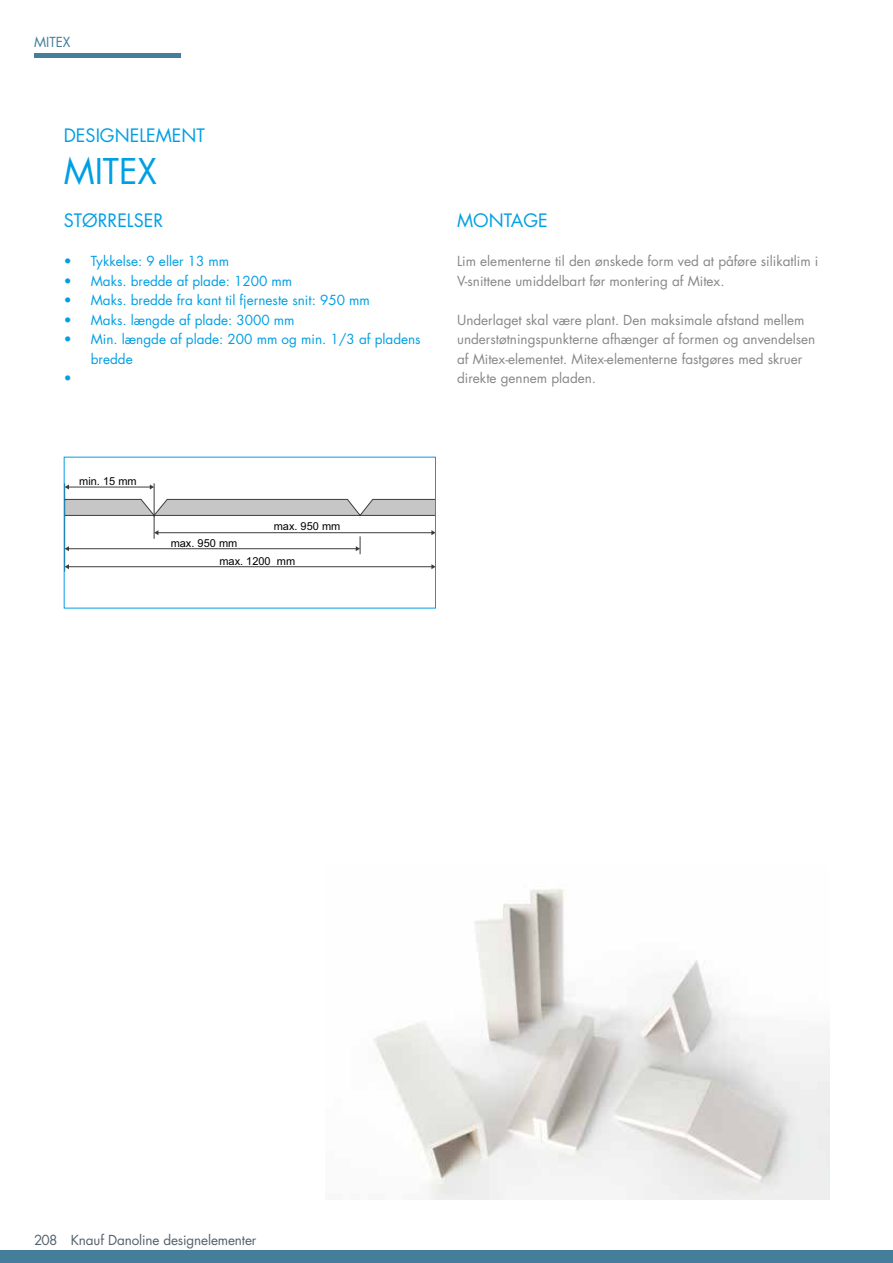
<style>
.page{position:relative;width:893px;height:1263px;background:#fff}
.page>*{position:absolute;margin:0;border:0;box-sizing:border-box;transform-origin:0 0}
.t1{font:34.5px "Futura Std";color:#009fe3}
.t2{font:18px "Futura Std";color:#009fe3}
.t3{font:13.5px/19.5px "Futura Std";color:#878787}
.t4{font:13.5px "Futura Std";color:#009fe3}
.t5{font:13.5px "Futura Std";letter-spacing:-.01em;color:#54616c}
.t6{font:13.5px "Futura Std";color:#447e9b}
.t7{font:10.95px/18.3px "Arial";color:#000}
</style>
<div class="page">
<hr style="left:34px;top:53px;width:147px;height:4px;background:#447e9b">
<div style="left:0;top:1250px;width:893px;height:13px;background:#447e9b"></div>
<hr style="left:68px;top:566px;width:364px;height:1px;background:#3c3c3b">
<svg style="left:431px;top:564px;width:3px;height:5px"></svg>
<svg style="left:66px;top:483px;width:368px;height:71px"></svg>
<hr style="left:154px;top:483px;width:1px;height:34px;background:#3c3c3b">
<img style="left:374px;top:889px;width:456px;height:310px">
<p class="t6" style="left:34px;top:34px;width:38px">MITEX</p>
<h2 class="t2" style="left:64px;top:124px;width:143px">DESIGNELEMENT</h2>
<h1 class="t1" style="left:64px;top:150px;width:95px">MITEX</h1>
<h2 class="t2" style="left:64px;top:209px;width:101px">STØRRELSER</h2>
<h2 class="t2" style="left:457px;top:209px;width:92px">MONTAGE</h2>
<p class="t4" style="left:64px;top:253px;width:167px">• Tykkelse: 9 eller 13 mm</p>
<p class="t4" style="left:64px;top:272px;width:230px">• Maks. bredde af plade: 1200 mm</p>
<p class="t4" style="left:64px;top:292px;width:308px">• Maks. bredde fra kant til fjerneste snit: 950 mm</p>
<p class="t4" style="left:64px;top:311px;width:232px">• Maks. længde af plade: 3000 mm</p>
<p class="t4" style="left:64px;top:331px;width:358px">• Min. længde af plade: 200 mm og min. 1/3 af pladens</p>
<p class="t4" style="left:91px;top:350px;width:43px">bredde</p>
<p class="t4" style="left:64px;top:370px;width:9px">•</p>
<p class="t7" style="left:79px;top:472px;width:59px">min. 15 mm</p>
<p class="t7" style="left:274px;top:518px;width:68px">max. 950 mm</p>
<p class="t7" style="left:219px;top:534px;width:77px;text-indent:-49px">max. 950 mm<br>max. 1200 mm</p>
<p class="t3" style="left:457px;top:252px;width:363px">Lim elementerne til den ønskede form ved at påføre silikatlim i<br>V-snittene umiddelbart før montering af Mitex.</p>
<p class="t3" style="left:457px;top:310px;width:360px">Underlaget skal være plant. Den maksimale afstand mellem understøtningspunkterne afhænger af formen og anvendelsen af Mitex-elementet. Mitex-elementerne fastgøres med skruer direkte gennem pladen.</p>
<p class="t5" style="left:34px;top:1231px;width:224px">208 Knauf Danoline designelementer</p>
</div>
